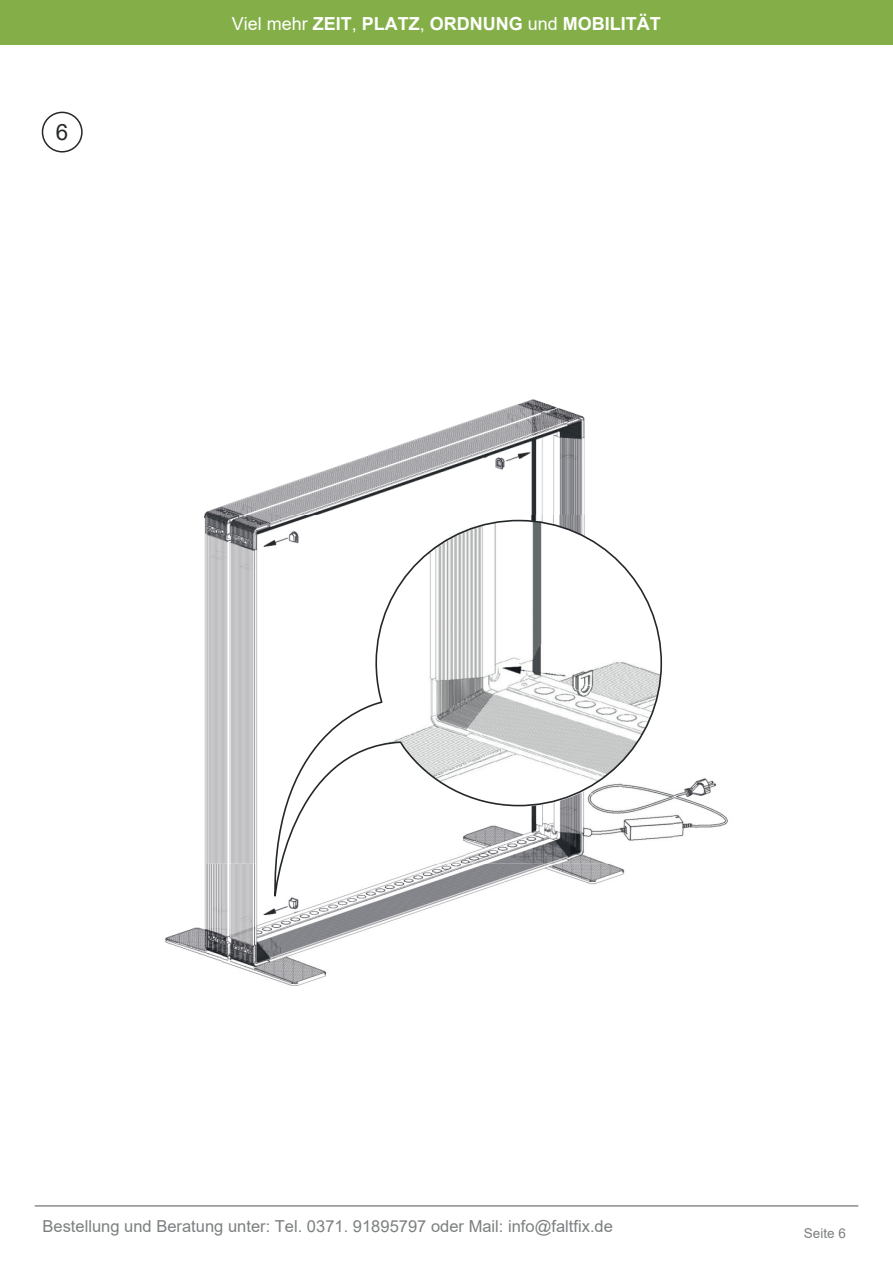
<style>
.page{position:relative;width:893px;height:1263px;background:#fff}
.page>*{position:absolute;margin:0;border:0;box-sizing:border-box;transform-origin:0 0}
.t1{font:22.35px "Arial";color:#232729}
.t2{font:700 18px "Arial";color:#fff}
.t3{font:16.5px "Arial";color:#7c7f80}
.t4{font:13.5px "Arial";color:#7c7f80}
.s1{font-weight:400}
</style>
<div class="page">
<div style="left:0;top:0;width:893px;height:44px;background:#84af48"></div>
<hr style="left:35px;top:1205px;width:822px;height:2px;background:#8a8d8e">
<div style="left:42px;top:112px;width:41px;height:41px;border:2px solid #232729;border-radius:50%"></div>
<img style="left:204px;top:399px;width:381px;height:119px">
<img style="left:165px;top:518px;width:57px;height:444px">
<img style="left:674px;top:778px;width:54px;height:59px">
<img style="left:222px;top:864px;width:50px;height:115px">
<img style="left:206px;top:515px;width:208px;height:349px">
<img style="left:414px;top:515px;width:171px;height:3px">
<img style="left:663px;top:792px;width:11px;height:46px">
<svg style="left:272px;top:518px;width:391px;height:468px"></svg>
<h1 class="t1" style="left:56px;top:124px;width:14px">6</h1>
<p class="t2" style="left:232px;top:16px;width:431px"><span class="s1">Viel mehr</span> ZEIT<span class="s1">,</span> PLATZ<span class="s1">,</span> ORDNUNG <span class="s1">und</span> MOBILITÄT</p>
<p class="t3" style="left:43px;top:1220px;width:572px">Bestellung und Beratung unter: Tel. 0371. 91895797 oder Mail: info@faltfix.de</p>
<p class="t4" style="left:804px;top:1228px;width:44px">Seite 6</p>
</div>
